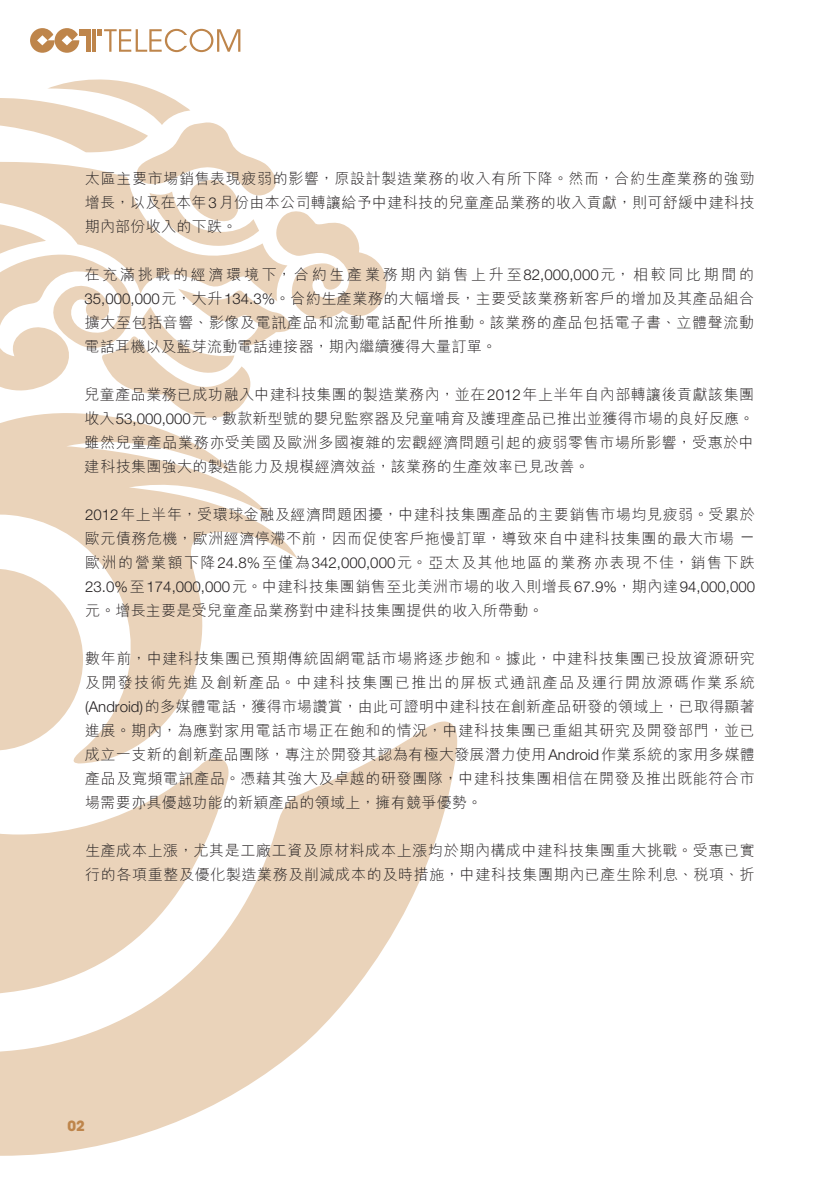
<style>
.page{position:relative;width:840px;height:1191px;background:#fff}
.page>*{position:absolute;margin:0;border:0;box-sizing:border-box;transform-origin:0 0}
.t1{font:300 15px/24px "M Hei HK";letter-spacing:.035em;color:#231f20;text-align:justify}
.t2{font:300 15px "Helvetica Neue LT Std";color:#231f20}
.t3{font:700 14px "ITC Avant Garde Std";color:#be854b}
.s1{font-family:"Helvetica Neue LT Std"}
.s2{font-family:"M Hei HK"}
</style>
<div class="page">
<svg style="left:0;top:721px;width:458px;height:434px;fill:#ead3ba"></svg>
<svg style="left:0;top:763px;width:233px;height:232px;fill:#ead3ba"></svg>
<svg style="left:0;top:420px;width:298px;height:343px"></svg>
<svg style="left:0;top:79px;width:387px;height:341px"></svg>
<div style="left:86px;top:29px;width:5px;height:23px;background:#be854b"></div>
<svg style="left:30px;top:28px;width:49px;height:25px"></svg>
<div style="left:79px;top:29px;width:11px;height:7px;background:#be854b"></div>
<hr style="left:92px;top:29px;width:3px;height:23px;background:#be854b">
<svg style="left:97px;top:29px;width:143px;height:23px"></svg>
<p class="t1" style="left:85px;top:166px;width:671px">太區主要市場銷售表現疲弱的影響，原設計製造業務的收入有所下降。然而，合約生產業務的強勁增長，以及在本年<span class="s1">3</span>月份由本公司轉讓給予中建科技的兒童產品業務的收入貢獻，則可舒緩中建科技期內部份收入的下跌。</p>
<p class="t1" style="left:84px;top:262px;width:671px">在充滿挑戰的經濟環境下，合約生產業務期內銷售上升至<span class="s1">82,000,000</span>元，相較同比期間的<span class="s1">35,000,000</span>元，大升<span class="s1">134.3%</span>。合約生產業務的大幅增長，主要受該業務新客戶的增加及其產品組合擴大至包括音響、影像及電訊產品和流動電話配件所推動。該業務的產品包括電子書、立體聲流動電話耳機以及藍芽流動電話連接器，期內繼續獲得大量訂單。</p>
<p class="t1" style="left:84px;top:382px;width:671px">兒童產品業務已成功融入中建科技集團的製造業務內，並在<span class="s1">2012</span>年上半年自內部轉讓後貢獻該集團收入<span class="s1">53,000,000</span>元。數款新型號的嬰兒監察器及兒童哺育及護理產品已推出並獲得市場的良好反應。雖然兒童產品業務亦受美國及歐洲多國複雜的宏觀經濟問題引起的疲弱零售市場所影響，受惠於中建科技集團強大的製造能力及規模經濟效益，該業務的生產效率已見改善。</p>
<p class="t1" style="left:85px;top:502px;width:671px"><span class="s1">2012</span>年上半年，受環球金融及經濟問題困擾，中建科技集團產品的主要銷售市場均見疲弱。受累於歐元債務危機，歐洲經濟停滯不前，因而促使客戶拖慢訂單，導致來自中建科技集團的最大市場 <span class="s1">—</span>歐洲的營業額下降<span class="s1">24.8%</span>至僅為<span class="s1">342,000,000</span>元。亞太及其他地區的業務亦表現不佳，銷售下跌</p>
<p class="t2" style="left:85px;top:577px;width:671px">23.0%<span class="s2">至</span>174,000,000<span class="s2">元。中建科技集團銷售至北美洲市場的收入則增長</span>67.9%<span class="s2">，期內達</span>94,000,000</p>
<p class="t1" style="left:85px;top:598px;width:459px">元。增長主要是受兒童產品業務對中建科技集團提供的收入所帶動。</p>
<p class="t1" style="left:85px;top:646px;width:671px">數年前，中建科技集團已預期傳統固網電話市場將逐步飽和。據此，中建科技集團已投放資源研究及開發技術先進及創新產品。中建科技集團已推出的屏板式通訊產品及運行開放源碼作業系統<span class="s1">(Android)</span>的多媒體電話，獲得市場讚賞，由此可證明中建科技在創新產品研發的領域上，已取得顯著進展。期內，為應對家用電話市場正在飽和的情況，中建科技集團已重組其研究及開發部門，並已成立一支新的創新產品團隊，專注於開發其認為有極大發展潛力使用<span class="s1">Android</span>作業系統的家用多媒體產品及寬頻電訊產品。憑藉其強大及卓越的研發團隊，中建科技集團相信在開發及推出既能符合市場需要亦具優越功能的新穎產品的領域上，擁有競爭優勢。</p>
<p class="t1" style="left:85px;top:838px;width:671px">生產成本上漲，尤其是工廠工資及原材料成本上漲均於期內構成中建科技集團重大挑戰。受惠已實行的各項重整及優化製造業務及削減成本的及時措施，中建科技集團期內已產生除利息、稅項、折</p>
<p class="t3" style="left:67px;top:1116px;width:19px">02</p>
</div>
